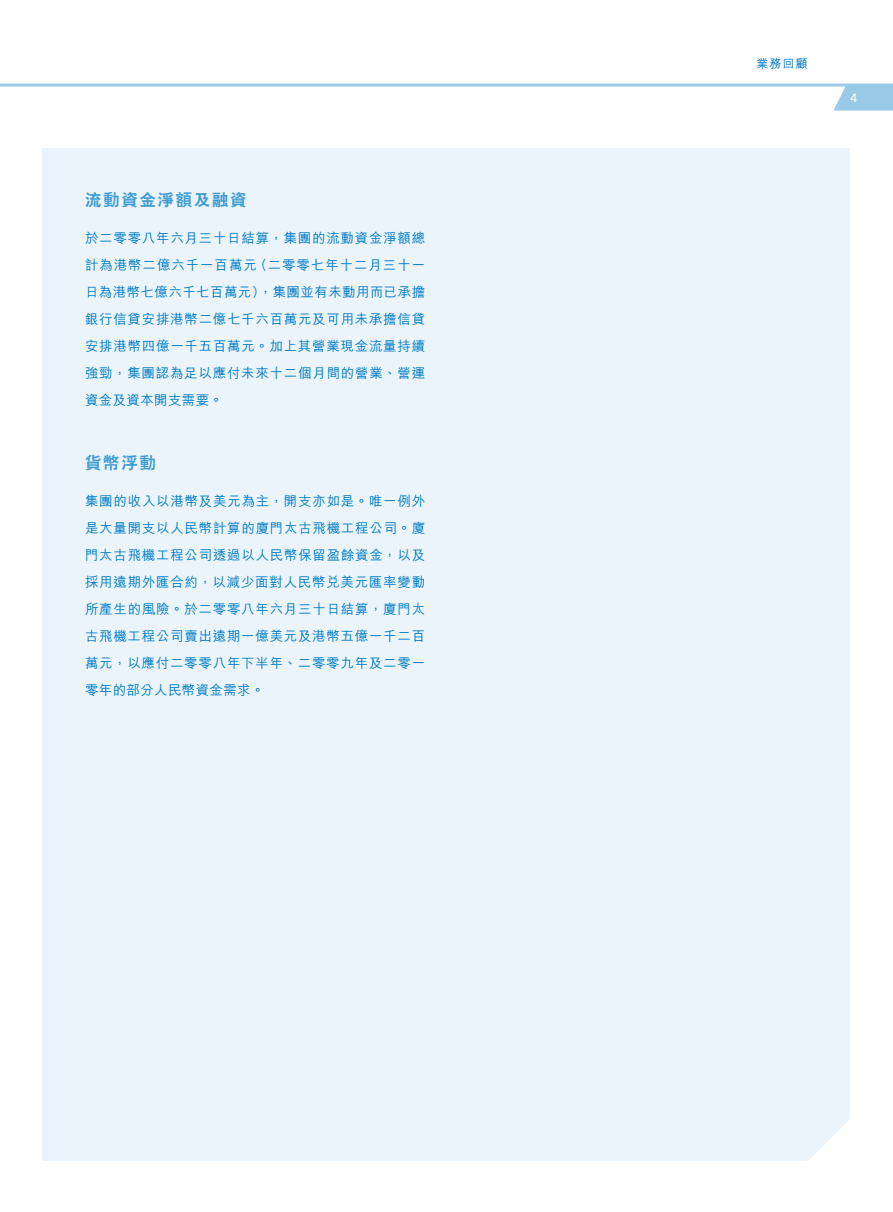
<style>
.page{position:relative;width:893px;height:1212px;background:#fff}
.page>*{position:absolute;margin:0;border:0;box-sizing:border-box;transform-origin:0 0}
.t1{font:800 16.5px "C Hei 2 HK";letter-spacing:.1em;color:#409cd4}
.t2{font:500 13.5px/27px "M Hei HK";letter-spacing:.055em;color:#007bc6;text-align:justify}
.t3{font:500 12px "M Hei HK";color:#007bc6}
</style>
<div class="page">
<div style="left:43px;top:149px;width:807px;height:1012px;background:#ebf4fa"></div>
<svg style="left:808px;top:1119px;width:42px;height:42px"></svg>
<svg style="left:833px;top:87px;width:60px;height:24px"></svg>
<hr style="left:0;top:84px;width:893px;height:3px;background:#99cae8">
<p class="t1" style="left:85px;top:189px;width:163px">流動資金淨額及融資</p>
<p class="t2" style="left:85px;top:224px;width:342px">於二零零八年六月三十日結算，集團的流動資金淨額總計為港幣二億六千一百萬元（二零零七年十二月三十一日為港幣七億六千七百萬元），集團並有未動用而已承擔銀行信貸安排港幣二億七千六百萬元及可用未承擔信貸安排港幣四億一千五百萬元。加上其營業現金流量持續強勁，集團認為足以應付未來十二個月間的營業、營運資金及資本開支需要。</p>
<p class="t1" style="left:85px;top:452px;width:72px">貨幣浮動</p>
<p class="t2" style="left:85px;top:486px;width:342px">集團的收入以港幣及美元為主，開支亦如是。唯一例外是大量開支以人民幣計算的廈門太古飛機工程公司。廈門太古飛機工程公司透過以人民幣保留盈餘資金，以及採用遠期外匯合約，以減少面對人民幣兌美元匯率變動所產生的風險。於二零零八年六月三十日結算，廈門太古飛機工程公司賣出遠期一億美元及港幣五億一千二百萬元，以應付二零零八年下半年、二零零九年及二零一零年的部分人民幣資金需求。</p>
<p class="t3" style="left:756px;top:55px;width:53px">業務回顧</p>
</div>
